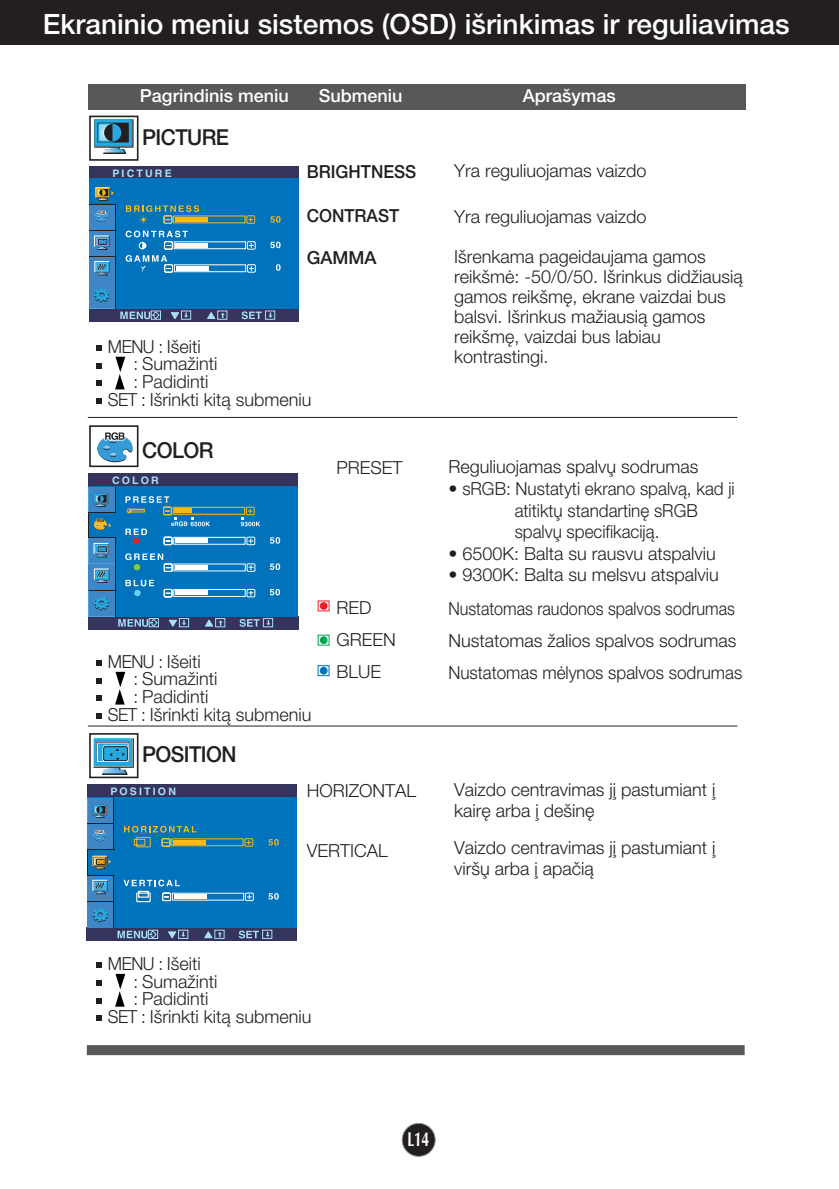
<style>
.page{position:relative;width:839px;height:1189px;background:#fff}
.page>*{position:absolute;margin:0;border:0;box-sizing:border-box;transform-origin:0 0}
.t1{font:500 28px "Helvetica Neue CE";color:#fff}
.t2{font:500 22px "Helvetica Neue CE";letter-spacing:-.03em;color:#231f20;scale:.95 1}
.t3{font:700 20px "Optima";color:#fff;scale:.7 1}
.t4{font:300 18px/20px "Helvetica Neue CE";color:#231f20}
.t5{font:300 18px "Helvetica Neue CE";color:#231f20;scale:.95 1}
.t6{font:500 18px "Helvetica Neue CE";color:#fff}
.t7{font:500 18px "Helvetica Neue CE";color:#231f20;scale:.95 1}
.t8{font:500 18px "Helvetica Neue CE";color:#231f20}
.t9{font:700 10.4px "Helvetica";letter-spacing:.2em;color:#aae0f9}
</style>
<div class="page">
<div style="left:402px;top:1123px;width:33px;height:33px;background:#231f20;border-radius:50%"></div>
<div style="left:402px;top:1123px;width:34px;height:34px;border:1px solid #939598;border-radius:50%"></div>
<div style="left:0;top:0;width:839px;height:45px;background:#231f20"></div>
<div style="left:87px;top:1045px;width:657px;height:10px;background:#57585a"></div>
<div style="left:88px;top:84px;width:658px;height:26px;background:#57585a"></div>
<div style="left:89px;top:166px;width:209px;height:13px;background:#34345c"></div>
<div style="left:89px;top:309px;width:209px;height:13px;background:#34345c"></div>
<div style="left:89px;top:179px;width:209px;height:130px;background:#0073bc"></div>
<div style="left:89px;top:205px;width:27px;height:25px;background:#3f86c7"></div>
<div style="left:89px;top:231px;width:26px;height:25px;background:#3f86c7"></div>
<div style="left:89px;top:257px;width:26px;height:25px;background:#3f86c7"></div>
<div style="left:89px;top:283px;width:26px;height:26px;background:#4aa3da"></div>
<div style="left:89px;top:283px;width:26px;height:25px;background:#3f86c7"></div>
<svg style="left:89px;top:230px;width:26px;height:20px"></svg>
<svg style="left:89px;top:256px;width:26px;height:19px"></svg>
<hr style="left:115px;top:204px;width:1px;height:105px;background:#231f20">
<svg style="left:89px;top:187px;width:26px;height:35px"></svg>
<svg style="left:126px;top:205px;width:129px;height:19px"></svg>
<svg style="left:270px;top:216px;width:10px;height:7px"></svg>
<svg style="left:270px;top:242px;width:10px;height:6px"></svg>
<svg style="left:276px;top:264px;width:4px;height:7px"></svg>
<svg style="left:94px;top:288px;width:16px;height:14px"></svg>
<svg style="left:126px;top:231px;width:130px;height:42px"></svg>
<svg style="left:120px;top:311px;width:155px;height:8px"></svg>
<hr style="left:88px;top:417px;width:649px;height:1px;background:#231f20">
<svg style="left:96px;top:398px;width:6px;height:6px"></svg>
<svg style="left:96px;top:380px;width:6px;height:6px"></svg>
<svg style="left:96px;top:363px;width:6px;height:5px"></svg>
<svg style="left:96px;top:345px;width:6px;height:6px"></svg>
<hr style="left:88px;top:725px;width:649px;height:1px;background:#231f20">
<svg style="left:115px;top:357px;width:10px;height:32px"></svg>
<svg style="left:96px;top:713px;width:6px;height:6px"></svg>
<svg style="left:96px;top:695px;width:6px;height:6px"></svg>
<svg style="left:96px;top:678px;width:6px;height:5px"></svg>
<svg style="left:96px;top:660px;width:6px;height:6px"></svg>
<svg style="left:115px;top:672px;width:10px;height:32px"></svg>
<svg style="left:96px;top:1015px;width:6px;height:6px"></svg>
<svg style="left:96px;top:998px;width:6px;height:5px"></svg>
<svg style="left:96px;top:980px;width:6px;height:5px"></svg>
<svg style="left:96px;top:962px;width:6px;height:6px"></svg>
<svg style="left:115px;top:974px;width:10px;height:32px"></svg>
<div style="left:88px;top:473px;width:210px;height:13px;background:#34345c"></div>
<div style="left:88px;top:616px;width:210px;height:13px;background:#34345c"></div>
<div style="left:88px;top:486px;width:210px;height:130px;background:#0073bc"></div>
<div style="left:88px;top:538px;width:27px;height:26px;background:#4aa3da"></div>
<div style="left:89px;top:538px;width:26px;height:25px;background:#3f86c7"></div>
<div style="left:88px;top:564px;width:27px;height:26px;background:#3f86c7"></div>
<div style="left:88px;top:591px;width:27px;height:25px;background:#4aa3da"></div>
<div style="left:89px;top:591px;width:26px;height:25px;background:#3f86c7"></div>
<svg style="left:125px;top:580px;width:29px;height:6px"></svg>
<svg style="left:93px;top:564px;width:21px;height:19px"></svg>
<hr style="left:115px;top:537px;width:1px;height:79px;background:#231f20">
<svg style="left:270px;top:537px;width:10px;height:7px"></svg>
<svg style="left:270px;top:563px;width:10px;height:7px"></svg>
<svg style="left:88px;top:487px;width:28px;height:70px"></svg>
<div style="left:134px;top:590px;width:7px;height:6px;background:#6bcff6;border-radius:50%"></div>
<svg style="left:163px;top:588px;width:93px;height:10px"></svg>
<svg style="left:270px;top:589px;width:10px;height:6px"></svg>
<svg style="left:89px;top:590px;width:26px;height:20px"></svg>
<svg style="left:118px;top:618px;width:155px;height:9px"></svg>
<svg style="left:125px;top:496px;width:135px;height:76px"></svg>
<div style="left:87px;top:784px;width:209px;height:14px;background:#34345c"></div>
<div style="left:87px;top:927px;width:209px;height:13px;background:#34345c"></div>
<div style="left:87px;top:797px;width:209px;height:130px;background:#0073bc"></div>
<div style="left:87px;top:824px;width:27px;height:25px;background:#231f20"></div>
<div style="left:87px;top:824px;width:26px;height:24px;background:#3f86c7"></div>
<div style="left:87px;top:875px;width:27px;height:26px;background:#231f20"></div>
<div style="left:87px;top:875px;width:26px;height:26px;background:#3f86c7"></div>
<div style="left:87px;top:902px;width:27px;height:25px;background:#231f20"></div>
<div style="left:87px;top:902px;width:26px;height:25px;background:#3f86c7"></div>
<svg style="left:268px;top:839px;width:11px;height:6px"></svg>
<svg style="left:268px;top:893px;width:11px;height:6px"></svg>
<svg style="left:87px;top:798px;width:27px;height:25px"></svg>
<div style="left:88px;top:798px;width:25px;height:25px;background:#3f86c7"></div>
<svg style="left:87px;top:823px;width:27px;height:18px"></svg>
<svg style="left:92px;top:804px;width:15px;height:13px"></svg>
<hr style="left:114px;top:875px;width:1px;height:52px;background:#231f20">
<svg style="left:87px;top:901px;width:27px;height:1px"></svg>
<hr style="left:114px;top:797px;width:1px;height:52px;background:#231f20">
<svg style="left:87px;top:848px;width:27px;height:46px"></svg>
<svg style="left:124px;top:826px;width:130px;height:22px"></svg>
<svg style="left:123px;top:879px;width:131px;height:23px"></svg>
<svg style="left:93px;top:908px;width:15px;height:14px"></svg>
<svg style="left:117px;top:930px;width:155px;height:8px"></svg>
<svg style="left:94px;top:119px;width:39px;height:35px"></svg>
<div style="left:89px;top:116px;width:49px;height:45px;border:2px solid #231f20"></div>
<svg style="left:97px;top:432px;width:36px;height:30px"></svg>
<div style="left:89px;top:425px;width:49px;height:42px;border:2px solid #231f20"></div>
<svg style="left:93px;top:737px;width:41px;height:38px;background:#5ca7c7"></svg>
<div style="left:89px;top:733px;width:49px;height:45px;border:2px solid #231f20"></div>
<div style="left:320px;top:602px;width:7px;height:8px;background:#ee1d23;border-radius:50%"></div>
<div style="left:320px;top:636px;width:7px;height:8px;background:#00a54f;border-radius:50%"></div>
<div style="left:318px;top:665px;width:11px;height:11px;border:1px solid #0072bc"></div>
<div style="left:320px;top:667px;width:7px;height:7px;background:#0072bc;border-radius:50%"></div>
<h1 class="t1" style="left:43px;top:13px;width:748px">Ekraninio meniu sistemos (OSD) i‰rinkimas ir reguliavimas</h1>
<p class="t6" style="left:140px;top:89px;width:150px">Pagrindinis meniu</p>
<p class="t6" style="left:319px;top:89px;width:85px">Submeniu</p>
<p class="t6" style="left:522px;top:89px;width:95px">Apra‰ymas</p>
<p class="t2" style="left:142px;top:129px;width:93px">PICTURE</p>
<p class="t9" style="left:112px;top:169px;width:61px">PICTURE</p>
<p class="t7" style="left:307px;top:165px;width:117px">BRIGHTNESS</p>
<p class="t7" style="left:307px;top:209px;width:99px">CONTRAST</p>
<p class="t8" style="left:307px;top:251px;width:71px">GAMMA</p>
<p class="t5" style="left:108px;top:339px;width:99px">MENU : I‰eiti</p>
<p class="t5" style="left:134px;top:357px;width:90px">: SumaÏinti</p>
<p class="t5" style="left:134px;top:375px;width:80px">: Padidinti</p>
<p class="t5" style="left:108px;top:392px;width:216px">SET : I‰rinkti kità submeniu</p>
<p class="t2" style="left:142px;top:441px;width:76px">COLOR</p>
<p class="t9" style="left:112px;top:477px;width:48px">COLOR</p>
<p class="t4" style="left:336px;top:459px;width:68px">PRESET</p>
<p class="t5" style="left:108px;top:654px;width:99px">MENU : I‰eiti</p>
<p class="t5" style="left:134px;top:672px;width:90px">: SumaÏinti</p>
<p class="t5" style="left:134px;top:690px;width:80px">: Padidinti</p>
<p class="t5" style="left:108px;top:707px;width:216px">SET : I‰rinkti kità submeniu</p>
<p class="t2" style="left:142px;top:745px;width:101px">POSITION</p>
<p class="t4" style="left:336px;top:593px;width:61px;line-height:32px">RED<br>GREEN<br>BLUE</p>
<p class="t9" style="left:110px;top:788px;width:67px">POSITION</p>
<p class="t4" style="left:307px;top:781px;width:111px">HORIZONTAL</p>
<p class="t4" style="left:307px;top:841px;width:83px">VERTICAL</p>
<p class="t5" style="left:108px;top:956px;width:99px">MENU : I‰eiti</p>
<p class="t5" style="left:134px;top:974px;width:90px">: SumaÏinti</p>
<p class="t5" style="left:134px;top:992px;width:80px">: Padidinti</p>
<p class="t5" style="left:108px;top:1009px;width:216px">SET : I‰rinkti kità submeniu</p>
<p class="t4" style="left:454px;top:162px;width:194px">Yra reguliuojamas vaizdo</p>
<p class="t4" style="left:454px;top:208px;width:194px">Yra reguliuojamas vaizdo</p>
<p class="t4" style="left:454px;top:248px;width:290px">I‰renkama pageidaujama gamos reik‰mò: -50/0/50. I‰rinkus didÏiausià gamos reik‰m´, ekrane vaizdai bus balsvi. I‰rinkus maÏiausià gamos reik‰m´, vaizdai bus labiau kontrastingi.</p>
<p class="t4" style="left:448px;top:458px;width:251px">Reguliuojamas spalv˜ sodrumas</p>
<p class="t4" style="left:514px;top:479px;width:221px;line-height:21.6px;text-indent:-66px">• sRGB: Nustatyti ekrano spalvà, kad ji atitikt˜ standartin´ sRGB spalv˜ specifikacijà.</p>
<p class="t4" style="left:448px;top:544px;width:269px">• 6500K: Balta su rausvu atspalviu</p>
<p class="t4" style="left:448px;top:559px;width:288px;line-height:34px">• 9300K: Balta su melsvu atspalviu<br>Nustatomas raudonos spalvos sodrumas</p>
<p class="t4" style="left:448px;top:626px;width:295px;line-height:32px">Nustatomas Ïalios spalvos sodrumas<br>Nustatomas mòlynos spalvos sodrumas</p>
<p class="t4" style="left:454px;top:780px;width:263px;line-height:21.6px">Vaizdo centravimas j∞ pastumiant ∞ kair´ arba ∞ de‰in´</p>
<p class="t4" style="left:454px;top:837px;width:263px;line-height:21.6px">Vaizdo centravimas j∞ pastumiant ∞ vir‰˜ arba ∞ apaãià</p>
<p class="t3" style="left:407px;top:1131px;width:33px">L14</p>
</div>
